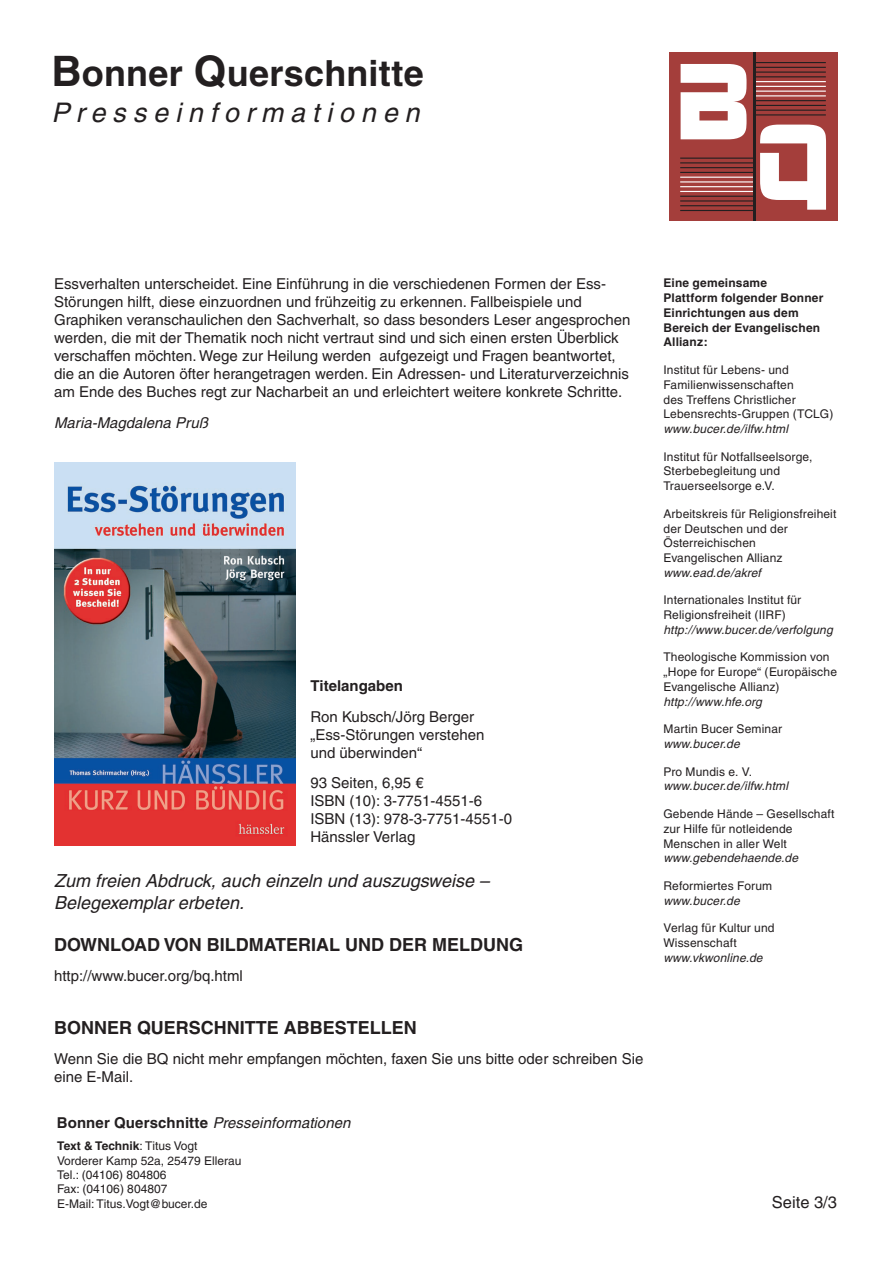
<style>
.page{position:relative;width:893px;height:1263px;background:#fff}
.page>*{position:absolute;margin:0;border:0;box-sizing:border-box;transform-origin:0 0}
.t1{font:94.2px "ESP";color:#fff}
.t2{font:700 36px "Helvetica";letter-spacing:.005em;color:#231f20}
.t3{font:italic 27px "Helvetica";letter-spacing:.25em;color:#231f20}
.t4{font:700 18px "Helvetica";color:#231f20}
.t5{font:italic 18px/21.6px "Helvetica";color:#231f20}
.t6{font:16.5px "Helvetica";color:#231f20}
.t7{font:15px/18px "Helvetica";color:#231f20}
.t8{font:italic 15px "Helvetica";color:#231f20}
.t9{font:700 15px "Helvetica";color:#231f20}
.t10{font:12px/14.9px "Helvetica";letter-spacing:.01em;color:#231f20}
.t11{font:italic 12px "Helvetica";letter-spacing:.01em;color:#231f20}
.t12{font:700 12px/14.7px "Helvetica";letter-spacing:.015em;color:#231f20}
.s1{font-size:42px}
.s2{font-weight:700;font-style:normal}
.s3{font-weight:700}
</style>
<div class="page">
<div style="left:669px;top:52px;width:169px;height:169px;background:#a43e3b"></div>
<hr style="left:755px;top:62px;width:71px;height:1px;background:#231f20">
<hr style="left:755px;top:67px;width:71px;height:1px;background:#231f20">
<hr style="left:755px;top:72px;width:71px;height:1px;background:#231f20">
<hr style="left:755px;top:76px;width:71px;height:1px;background:#231f20">
<hr style="left:755px;top:81px;width:71px;height:1px;background:#fff">
<hr style="left:755px;top:86px;width:71px;height:1px;background:#fff">
<hr style="left:755px;top:91px;width:71px;height:1px;background:#fff">
<hr style="left:755px;top:95px;width:71px;height:1px;background:#fff">
<hr style="left:755px;top:100px;width:71px;height:1px;background:#231f20">
<hr style="left:755px;top:105px;width:71px;height:1px;background:#231f20">
<hr style="left:755px;top:110px;width:71px;height:1px;background:#231f20">
<hr style="left:755px;top:114px;width:71px;height:1px;background:#231f20">
<hr style="left:680px;top:158px;width:74px;height:1px;background:#231f20">
<hr style="left:680px;top:162px;width:74px;height:1px;background:#231f20">
<hr style="left:680px;top:167px;width:74px;height:1px;background:#231f20">
<hr style="left:680px;top:172px;width:74px;height:1px;background:#231f20">
<hr style="left:680px;top:177px;width:74px;height:1px;background:#fff">
<hr style="left:680px;top:181px;width:74px;height:1px;background:#fff">
<hr style="left:680px;top:186px;width:74px;height:1px;background:#fff">
<hr style="left:680px;top:191px;width:74px;height:1px;background:#fff">
<hr style="left:680px;top:196px;width:74px;height:1px;background:#231f20">
<hr style="left:680px;top:200px;width:74px;height:2px;background:#231f20">
<hr style="left:680px;top:205px;width:74px;height:1px;background:#231f20">
<hr style="left:680px;top:210px;width:74px;height:1px;background:#231f20">
<hr style="left:753px;top:52px;width:2px;height:169px;background:#231f20">
<img style="left:54px;top:462px;width:242px;height:383px">
<h2 class="t2" style="left:51px;top:52px;width:374px"><span class="s1">B</span>onner <span class="s1">Q</span>uerschnitte</h2>
<h3 class="t3" style="left:51px;top:97px;width:370px">Presseinformationen</h3>
<h1 class="t1" style="left:681px;top:31px;width:77px">B</h1>
<h1 class="t1" style="left:760px;top:92px;width:77px">Q</h1>
<p class="t7" style="left:54px;top:275px;width:578px">Essverhalten unterscheidet. Eine Einführung in die verschiedenen Formen der Ess-Störungen hilft, diese einzuordnen und frühzeitig zu erkennen. Fallbeispiele und Graphiken veranschaulichen den Sachverhalt, so dass besonders Leser angesprochen werden, die mit der Thematik noch nicht vertraut sind und sich einen ersten Überblick verschaffen möchten. Wege zur Heilung werden aufgezeigt und Fragen beantwortet, die an die Autoren öfter herangetragen werden. Ein Adressen- und Literaturverzeichnis am Ende des Buches regt zur Nacharbeit an und erleichtert weitere konkrete Schritte.</p>
<p class="t8" style="left:54px;top:414px;width:155px">Maria-Magdalena Pruß</p>
<p class="t9" style="left:310px;top:676px;width:94px">Titelangaben</p>
<p class="t7" style="left:310px;top:707px;width:176px">Ron Kubsch/Jörg Berger „Ess-Störungen verstehen und überwinden“</p>
<p class="t7" style="left:310px;top:774px;width:203px">93 Seiten, 6,95 €<br>ISBN (10): 3-7751-4551-6<br>ISBN (13): 978-3-7751-4551-0<br>Hänssler Verlag</p>
<p class="t5" style="left:54px;top:870px;width:437px">Zum freien Abdruck, auch einzeln und auszugsweise –<br>Belegexemplar erbeten.</p>
<p class="t4" style="left:54px;top:933px;width:471px">DOWNLOAD VON BILDMATERIAL UND DER MELDUNG</p>
<p class="t7" style="left:54px;top:967px;width:190px">http://www.bucer.org/bq.html</p>
<p class="t4" style="left:54px;top:1016px;width:364px">BONNER QUERSCHNITTE ABBESTELLEN</p>
<p class="t7" style="left:54px;top:1050px;width:591px">Wenn Sie die BQ nicht mehr empfangen möchten, faxen Sie uns bitte oder schreiben Sie eine E-Mail.</p>
<p class="t8" style="left:57px;top:1114px;width:295px"><span class="s2">Bonner Querschnitte</span> Presseinformationen</p>
<p class="t10" style="left:57px;top:1139px;width:186px;line-height:14.4px"><span class="s3">Text &amp; Technik</span>: Titus Vogt<br>Vorderer Kamp 52a, 25479 Ellerau<br>Tel.: (04106) 804806<br>Fax: (04106) 804807<br>E-Mail: Titus.Vogt@bucer.de</p>
<p class="t12" style="left:663px;top:276px;width:161px">Eine gemeinsame<br>Plattform folgender Bonner<br>Einrichtungen aus dem<br>Bereich der Evangelischen<br>Allianz:</p>
<p class="t10" style="left:663px;top:362px;width:171px">Institut für Lebens- und<br>Familienwissenschaften<br>des Treffens Christlicher<br>Lebensrechts-Gruppen (TCLG)</p>
<p class="t11" style="left:663px;top:422px;width:126px">www.bucer.de/ilfw.html</p>
<p class="t10" style="left:663px;top:449px;width:151px">Institut für Notfallseelsorge,<br>Sterbebegleitung und<br>Trauerseelsorge e.V.</p>
<p class="t10" style="left:663px;top:506px;width:174px">Arbeitskreis für Religionsfreiheit der Deutschen und der<br>Österreichischen<br>Evangelischen Allianz</p>
<p class="t11" style="left:663px;top:566px;width:99px">www.ead.de/akref</p>
<p class="t10" style="left:663px;top:593px;width:139px">Internationales Institut für<br>Religionsfreiheit (IIRF)</p>
<p class="t11" style="left:663px;top:623px;width:171px">http://www.bucer.de/verfolgung</p>
<p class="t10" style="left:663px;top:650px;width:175px">Theologische Kommission von „Hope for Europe“ (Europäische<br>Evangelische Allianz)</p>
<p class="t11" style="left:663px;top:695px;width:100px">http://www.hfe.org</p>
<p class="t10" style="left:663px;top:722px;width:120px">Martin Bucer Seminar</p>
<p class="t11" style="left:663px;top:737px;width:78px">www.bucer.de</p>
<p class="t10" style="left:663px;top:764px;width:90px">Pro Mundis e. V.</p>
<p class="t11" style="left:663px;top:779px;width:126px">www.bucer.de/ilfw.html</p>
<p class="t10" style="left:663px;top:806px;width:173px">Gebende Hände – Gesellschaft zur Hilfe für notleidende<br>Menschen in aller Welt</p>
<p class="t11" style="left:663px;top:851px;width:136px">www.gebendehaende.de</p>
<p class="t10" style="left:663px;top:878px;width:110px">Reformiertes Forum</p>
<p class="t11" style="left:663px;top:893px;width:78px">www.bucer.de</p>
<p class="t10" style="left:663px;top:920px;width:113px">Verlag für Kultur und<br>Wissenschaft</p>
<p class="t11" style="left:663px;top:950px;width:101px">www.vkwonline.de</p>
<p class="t6" style="left:772px;top:1193px;width:67px">Seite 3/3</p>
</div>
